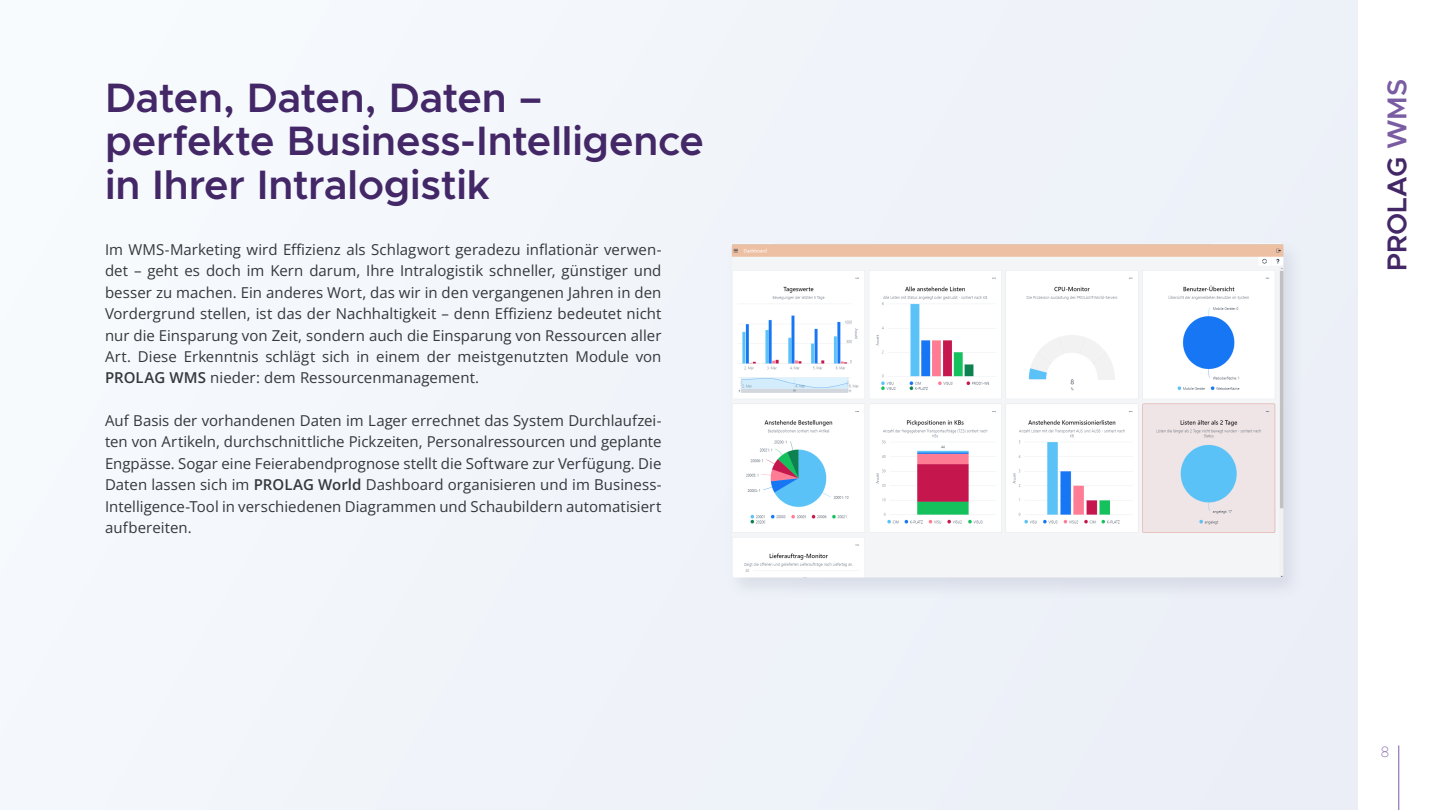
<style>
.page{position:relative;width:1440px;height:810px;background:#fff}
.page>*{position:absolute;margin:0;border:0;box-sizing:border-box;transform-origin:0 0}
.t1{font:600 41.25px/43.5px "Metropolis";letter-spacing:-.005em;color:#432767}
.t2{font:600 27.38px "Metropolis";color:#432767}
.t3{font:15px/21.4px "Open Sans";letter-spacing:.005em;color:#33383b;text-align:justify}
.t4{font:100 15px "Metropolis";color:#7a5ca3}
.s1{font-weight:600}
.s2{color:#7a5ca3}
</style>
<div class="page">
<div style="left:0;top:0;width:1358px;height:810px;background:#f1f5fa"></div>
<div style="left:725px;top:239px;width:579px;height:362px;background:#5b6887;opacity:.15"></div>
<img style="left:732px;top:243px;width:551px;height:335px">
<hr style="left:1398px;top:746px;width:1px;height:64px;background:#7a5ca3">
<h1 class="t1" style="left:105px;top:76px;width:601px">Daten, Daten, Daten – perfekte Business-Intelligence in Ihrer Intralogistik</h1>
<p class="t3" style="left:105px;top:238px;width:558px">Im WMS-Marketing wird Effizienz als Schlagwort geradezu inflationär verwen&shy;det – geht es doch im Kern darum, Ihre Intralogistik schneller, günstiger und besser zu machen. Ein anderes Wort, das wir in den vergangenen Jahren in den Vordergrund stellen, ist das der Nachhaltigkeit – denn Effizienz bedeutet nicht nur die Einsparung von Zeit, sondern auch die Einsparung von Ressourcen aller Art. Diese Erkenntnis schlägt sich in einem der meistgenutzten Module von <span class="s1">PROLAG WMS</span> nieder: dem Ressourcenmanagement.</p>
<p class="t3" style="left:105px;top:409px;width:558px">Auf Basis der vorhandenen Daten im Lager errechnet das System Durchlaufzei&shy;ten von Artikeln, durchschnittliche Pickzeiten, Personalressourcen und geplante Engpässe. Sogar eine Feierabendprognose stellt die Software zur Verfügung. Die Daten lassen sich im <span class="s1">PROLAG World</span> Dashboard organisieren und im Business-Intelligence-Tool in verschiedenen Diagrammen und Schaubildern automatisiert aufbereiten.</p>
<h2 class="t2" style="left:1380px;top:271px;width:194px;rotate:-90deg">PROLAG <span class="s2">WMS</span></h2>
<p class="t4" style="left:1381px;top:742px;width:10px">8</p>
</div>
